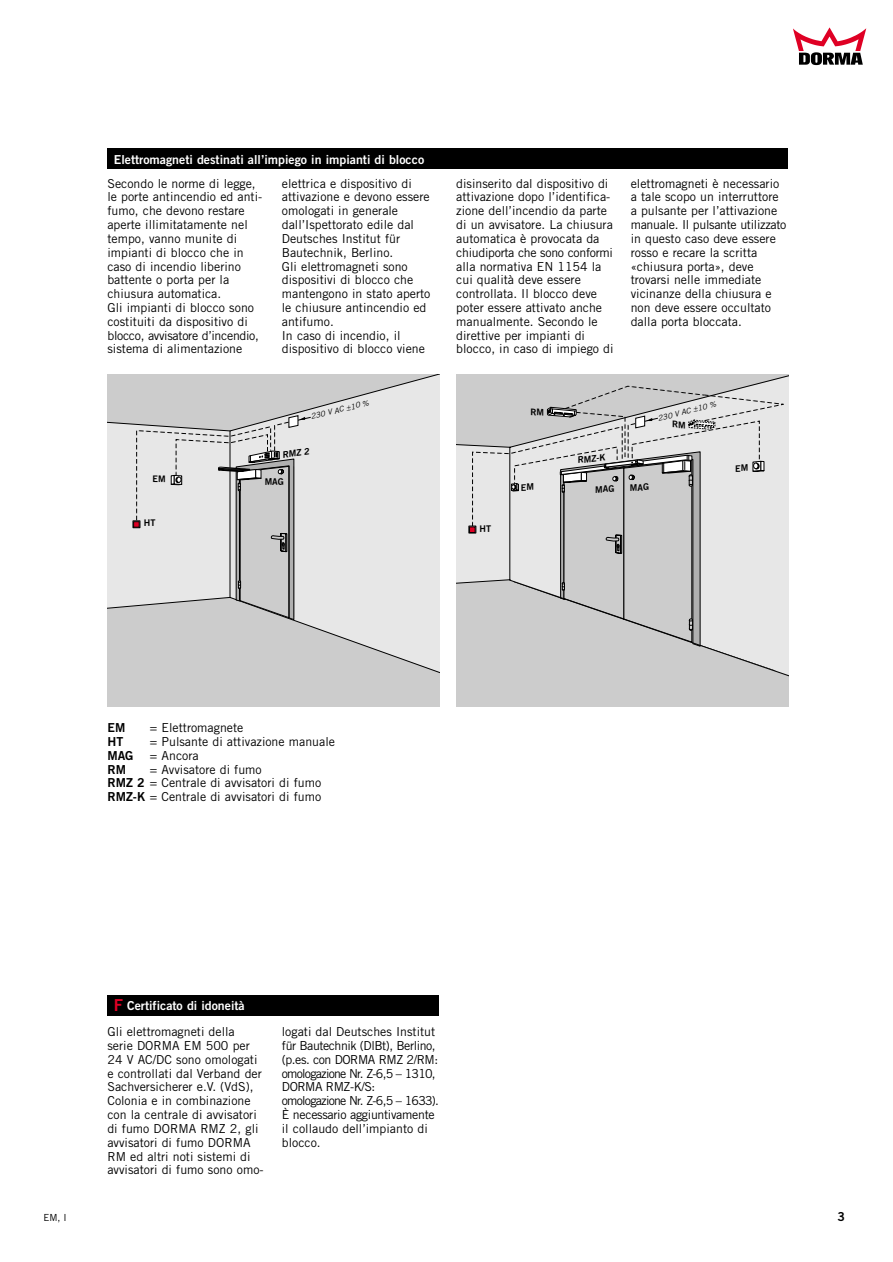
<style>
.page{position:relative;width:893px;height:1262px;background:#fff}
.page>*{position:absolute;margin:0;border:0;box-sizing:border-box;transform-origin:0 0}
.t1{font:12.3px/13.8px "Trade Gothic";color:#000}
.t2{font:12.3px/13.8px "Trade Gothic";letter-spacing:-.025em;color:#000}
.t3{font:12.3px "Trade Gothic Bold Two";color:#fff}
.t4{font:12.3px "Trade Gothic Bold Two";color:#000}
.t5{font:9.75px "Trade Gothic";color:#000}
.t6{font:9px "Trade Gothic Bold Two";color:#000}
.t7{font:italic 7.5px "Trade Gothic";color:#000;scale:1.06 1}
.s1{font-family:"Trade Gothic Bold Two"}
.s2{font-size:16.5px;color:#df0024}
</style>
<div class="page">
<div style="left:107px;top:995px;width:332px;height:21px;background:#000"></div>
<div style="left:107px;top:149px;width:681px;height:20px;background:#000"></div>
<svg style="left:793px;top:27px;width:73px;height:38px"></svg>
<div style="left:107px;top:374px;width:332px;height:332px;background:#ccc"></div>
<svg style="left:287px;top:374px;width:152px;height:299px"></svg>
<div style="left:456px;top:374px;width:332px;height:332px;background:#ccc"></div>
<svg style="left:456px;top:375px;width:332px;height:301px"></svg>
<svg style="left:347px;top:404px;width:4px;height:6px"></svg>
<svg style="left:693px;top:406px;width:5px;height:6px"></svg>
<svg style="left:107px;top:415px;width:204px;height:205px"></svg>
<svg style="left:672px;top:419px;width:43px;height:10px"></svg>
<svg style="left:531px;top:406px;width:46px;height:12px"></svg>
<svg style="left:480px;top:525px;width:11px;height:7px"></svg>
<svg style="left:502px;top:450px;width:273px;height:221px"></svg>
<p class="t3" style="left:114px;top:155px;width:312px">Elettromagneti destinati all’impiego in impianti di blocco</p>
<p class="t1" style="left:107px;top:177px;width:156px">Secondo le norme di legge, le porte antincendio ed anti&shy;fumo, che devono restare aperte illimitatamente nel tempo, vanno munite di impianti di blocco che in caso di incendio liberino battente o porta per la chiusura automatica.<br>Gli impianti di blocco sono costituiti da dispositivo di blocco, avvisatore d’incendio, sistema di alimentazione</p>
<p class="t1" style="left:282px;top:177px;width:150px">elettrica e dispositivo di attivazione e devono essere omologati in generale dall’Ispettorato edile dal<br>Deutsches Institut für<br>Bautechnik, Berlino.<br>Gli elettromagneti sono dispositivi di blocco che mantengono in stato aperto le chiusure antincendio ed antifumo.<br>In caso di incendio, il dispositivo di blocco viene</p>
<p class="t1" style="left:456px;top:177px;width:159px">disinserito dal dispositivo di attivazione dopo l’identifica&shy;zione dell’incendio da parte di un avvisatore. La chiusura automatica è provocata da chiudiporta che sono conformi alla normativa EN 1154 la cui qualità deve essere controllata. Il blocco deve poter essere attivato anche manualmente. Secondo le direttive per impianti di blocco, in caso di impiego di</p>
<p class="t1" style="left:630px;top:177px;width:157px">elettromagneti è necessario a tale scopo un interruttore a pulsante per l’attivazione manuale. Il pulsante utilizzato in questo caso deve essere rosso e recare la scritta «chiusura porta», deve trovarsi nelle immediate vicinanze della chiusura e non deve essere occultato dalla porta bloccata.</p>
<p class="t7" style="left:310px;top:414px;width:58px;rotate:-14deg">230 V AC 10 %</p>
<p class="t6" style="left:282px;top:452px;width:29px;rotate:-8deg">RMZ 2</p>
<p class="t4" style="left:107px;top:723px;width:19px">EM</p>
<p class="t1" style="left:150px;top:722px;width:95px">= Elettromagnete</p>
<p class="t4" style="left:107px;top:737px;width:17px">HT</p>
<p class="t1" style="left:150px;top:735px;width:186px">= Pulsante di attivazione manuale</p>
<p class="t4" style="left:107px;top:751px;width:28px">MAG</p>
<p class="t1" style="left:150px;top:749px;width:50px">= Ancora</p>
<p class="t4" style="left:107px;top:764px;width:20px">RM</p>
<p class="t1" style="left:107px;top:763px;width:215px;text-indent:43px">= Avvisatore di fumo<br><span class="s1">RMZ 2</span> = Centrale di avvisatori di fumo<br><span class="s1">RMZ-K</span> = Centrale di avvisatori di fumo</p>
<p class="t3" style="left:114px;top:1001px;width:132px"><span class="s2">F</span> Certificato di idoneità</p>
<p class="t1" style="left:107px;top:1026px;width:158px">Gli elettromagneti della<br>serie DORMA EM 500 per<br>24 V AC/DC sono omologati e controllati dal Verband der<br>Sachversicherer e.V. (VdS),<br>Colonia e in combinazione con la centrale di avvisatori di fumo DORMA RMZ 2, gli avvisatori di fumo DORMA<br>RM ed altri noti sistemi di avvisatori di fumo sono omo-</p>
<p class="t2" style="left:282px;top:1026px;width:159px">logati dal Deutsches Institut für Bautechnik (DlBt), Berlino, (p.es. con DORMA RMZ 2/RM: omologazione Nr. Z-6,5 – 1310,<br>DORMA RMZ-K/S: omologazione Nr. Z-6,5 – 1633).<br>È necessario aggiuntivamente il collaudo dell’impianto di blocco.</p>
<p class="t6" style="left:577px;top:457px;width:30px;rotate:-7deg">RMZ-K</p>
<p class="t7" style="left:657px;top:416px;width:58px;rotate:-14deg">230 V AC 10 %</p>
<p class="t5" style="left:43px;top:1214px;width:25px">EM, I</p>
<p class="t4" style="left:837px;top:1212px;width:9px">3</p>
</div>
